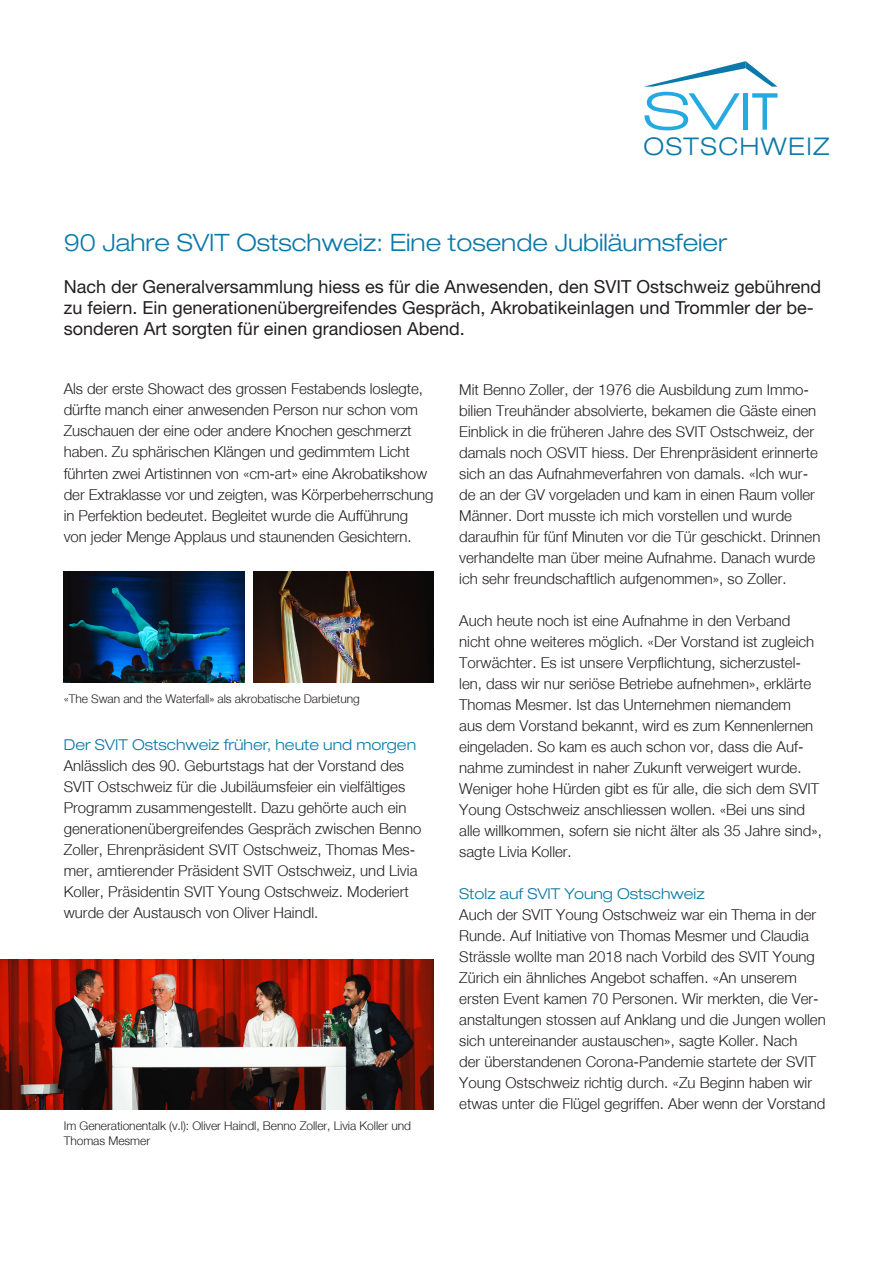
<style>
.page{position:relative;width:893px;height:1263px;background:#fff}
.page>*{position:absolute;margin:0;border:0;box-sizing:border-box;transform-origin:0 0}
.t1{font:300 expanded 24.45px "Helvetica Neue LT Std";letter-spacing:.065em;color:#0c79a9}
.Haupttitel{font:300 expanded 24px "Helvetica Neue LT Std";color:#0c79a9}
.Haupttitel-2{font:18px/21px "Helvetica Neue LT Std";color:#231f20}
.Lauftext{font:300 15px/21px "Helvetica Neue";color:#231f20}
.Untertitel_1{font:300 expanded 15px "Helvetica Neue LT Std";color:#0c79a9}
.Legende{font:300 12px/15px "Helvetica Neue";letter-spacing:-.005em;color:#231f20}
</style>
<div class="page">
<svg style="left:644px;top:61px;width:133px;height:69px"></svg>
<img style="left:64px;top:572px;width:180px;height:111px">
<img style="left:253px;top:572px;width:181px;height:111px">
<img style="left:0;top:959px;width:434px;height:151px">
<p class="t1" style="left:643px;top:132px;width:188px">OSTSCHWEIZ</p>
<p class="Haupttitel" style="left:64px;top:228px;width:665px">90 Jahre SVIT Ostschweiz: Eine tosende Jubiläumsfeier</p>
<p class="Haupttitel-2" style="left:64px;top:276px;width:759px">Nach der Generalversammlung hiess es für die Anwesenden, den SVIT Ostschweiz gebührend zu feiern. Ein generationenübergreifendes Gespräch, Akrobatikeinlagen und Trommler der be&shy;sonderen Art sorgten für einen grandiosen Abend.</p>
<p class="Lauftext" style="left:64px;top:378px;width:371px">Als der erste Showact des grossen Festabends loslegte, dürfte manch einer anwesenden Person nur schon vom Zuschauen der eine oder andere Knochen geschmerzt haben. Zu sphärischen Klängen und gedimmtem Licht führten zwei Artistinnen von ∫cm-artª eine Akrobatikshow der Extraklasse vor und zeigten, was Körperbeherrschung in Perfektion bedeutet. Begleitet wurde die Aufführung von jeder Menge Applaus und staunenden Gesichtern.</p>
<p class="Legende" style="left:64px;top:691px;width:298px">∫The Swan and the Waterfallª als akrobatische Darbietung</p>
<p class="Untertitel_1" style="left:64px;top:736px;width:354px">Der SVIT Ostschweiz früher, heute und morgen</p>
<p class="Lauftext" style="left:64px;top:755px;width:359px">Anlässlich des 90. Geburtstags hat der Vorstand des SVIT Ostschweiz für die Jubiläumsfeier ein vielfältiges Programm zusammengestellt. Dazu gehörte auch ein generationenübergreifendes Gespräch zwischen Benno Zoller, Ehrenpräsident SVIT Ostschweiz, Thomas Mes&shy;mer, amtierender Präsident SVIT Ostschweiz, und Livia Koller, Präsidentin SVIT Young Ostschweiz. Moderiert wurde der Austausch von Oliver Haindl.</p>
<p class="Legende" style="left:64px;top:1118px;width:349px">Im Generationentalk (v.l): Oliver Haindl, Benno Zoller, Livia Koller und<br>Thomas Mesmer</p>
<p class="Lauftext" style="left:459px;top:378px;width:363px">Mit Benno Zoller, der 1976 die Ausbildung zum Immo&shy;bilien Treuhänder absolvierte, bekamen die Gäste einen Einblick in die früheren Jahre des SVIT Ostschweiz, der damals noch OSVIT hiess. Der Ehrenpräsident erinnerte sich an das Aufnahmeverfahren von damals. ∫Ich wur&shy;de an der GV vorgeladen und kam in einen Raum voller Männer. Dort musste ich mich vorstellen und wurde daraufhin für fünf Minuten vor die Tür geschickt. Drinnen verhandelte man über meine Aufnahme. Danach wurde ich sehr freundschaftlich aufgenommenª, so Zoller.</p>
<p class="Lauftext" style="left:459px;top:609px;width:364px">Auch heute noch ist eine Aufnahme in den Verband nicht ohne weiteres möglich. ∫Der Vorstand ist zugleich Torwächter. Es ist unsere Verpflichtung, sicherzustel&shy;len, dass wir nur seriöse Betriebe aufnehmenª, erklärte Thomas Mesmer. Ist das Unternehmen niemandem<br>aus dem Vorstand bekannt, wird es zum Kennenlernen eingeladen. So kam es auch schon vor, dass die Auf&shy;nahme zumindest in naher Zukunft verweigert wurde.<br>Weniger hohe Hürden gibt es für alle, die sich dem SVIT Young Ostschweiz anschliessen wollen. ∫Bei uns sind alle willkommen, sofern sie nicht älter als 35 Jahre sindª, sagte Livia Koller.</p>
<p class="Untertitel_1" style="left:459px;top:884px;width:247px">Stolz auf SVIT Young Ostschweiz</p>
<p class="Lauftext" style="left:459px;top:903px;width:368px">Auch der SVIT Young Ostschweiz war ein Thema in der Runde. Auf Initiative von Thomas Mesmer und Claudia Strässle wollte man 2018 nach Vorbild des SVIT Young Zürich ein ähnliches Angebot schaffen. ∫An unserem ersten Event kamen 70 Personen. Wir merkten, die Ver&shy;anstaltungen stossen auf Anklang und die Jungen wollen sich untereinander austauschenª, sagte Koller. Nach<br>der überstandenen Corona-Pandemie startete der SVIT Young Ostschweiz richtig durch. ∫Zu Beginn haben wir etwas unter die Flügel gegriffen. Aber wenn der Vorstand</p>
</div>
